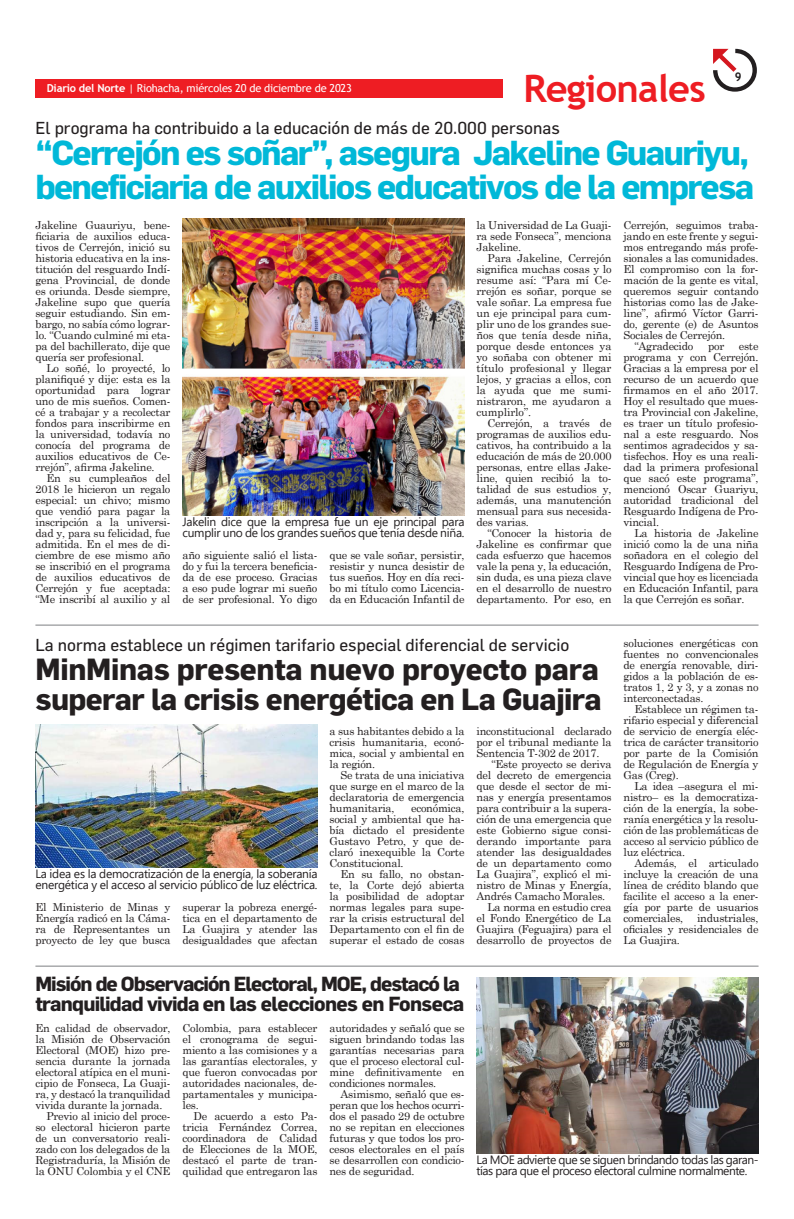
<style>
.page{position:relative;width:794px;height:1219px;background:#fff}
.page>*{position:absolute;margin:0;border:0;box-sizing:border-box;transform-origin:0 0}
.Texto_capitular{font:700 38px "Trebuchet MS";letter-spacing:-.02em;color:#ee1d23}
.Título_medio_34pt{font:700 34px/34px "Flama";letter-spacing:-.05em;color:#00b8d8}
.Titulo_Medio_30Pt{font:700 30px/30px "Flama";letter-spacing:-.02em;color:#231f20}
.Titulo_Medio_30Pt-2{font:700 20px "Flama";letter-spacing:-.04em;color:#231f20}
.Antetitulo{font:17px "Flama";color:#231f20}
.Pié_de_foto{font:12px/11px "Segoe UI";letter-spacing:-.02em;color:#231f20}
.Pié_de_foto-2{font:12px/11px "Segoe UI";letter-spacing:-.04em;color:#231f20}
.Texto_capitular-2{font:700 12px "Trebuchet MS";color:#231f20}
.Texto{font:11px/11px "Century Schoolbook";letter-spacing:-.02em;color:#231f20;text-align:justify}
.Texto_sin_sangrias{font:11px/11px "Century Schoolbook";letter-spacing:-.02em;color:#231f20;text-align:justify}
.Texto-2{font:11px "Trebuchet MS";letter-spacing:-.02em;color:#fff}
.s1{font-weight:700}
</style>
<div class="page">
<svg style="left:713px;top:49px;width:44px;height:43px"></svg>
<div style="left:35px;top:79px;width:468px;height:18px;background:#ee1d23"></div>
<img style="left:182px;top:218px;width:282px;height:297px">
<hr style="left:35px;top:625px;width:723px;height:1px;background:#7e8083">
<hr style="left:35px;top:966px;width:723px;height:1px;background:#7e8083">
<img style="left:35px;top:724px;width:282px;height:143px">
<img style="left:476px;top:977px;width:282px;height:176px">
<p class="Texto-2" style="left:47px;top:81px;width:307px"><span class="s1">Diario del Norte</span> | Riohacha, miércoles 20 de diciembre de 2023</p>
<p class="Texto_capitular" style="left:523px;top:65px;width:184px">Regionales</p>
<p class="Texto_capitular-2" style="left:734px;top:69px;width:8px">9</p>
<p class="Antetitulo" style="left:35px;top:118px;width:526px">El programa ha contribuido a la educación de más de 20.000 personas</p>
<p class="Título_medio_34pt" style="left:35px;top:135px;width:720px">“Cerrejón es soñar”, asegura Jakeline Guauriyu, beneficiaria de auxilios educativos de la empresa</p>
<p class="Texto_sin_sangrias" style="left:35px;top:219px;width:136px">Jakeline Guauriyu, bene&shy;ficiaria de auxilios educa&shy;tivos de Cerrejón, inició su historia educativa en la ins&shy;titución del resguardo Indí&shy;gena Provincial, de donde es oriunda. Desde siempre, Jakeline supo que quería seguir estudiando. Sin em&shy;bargo, no sabía cómo lograr&shy;lo. “Cuando culminé mi eta&shy;pa del bachillerato, dije que quería ser profesional.</p>
<p class="Texto" style="left:35px;top:362px;width:136px;text-indent:11px">Lo soñé, lo proyecté, lo planifiqué y dije: esta es la oportunidad para lograr uno de mis sueños. Comen&shy;cé a trabajar y a recolectar fondos para inscribirme en la universidad, todavía no conocía del programa de auxilios educativos de Ce&shy;rrejón”, afirma Jakeline.</p>
<p class="Texto" style="left:35px;top:472px;width:136px;text-indent:11px">En su cumpleaños del 2018 le hicieron un regalo especial: un chivo; mismo que vendió para pagar la inscripción a la universi&shy;dad y, para su felicidad, fue admitida. En el mes de di&shy;ciembre de ese mismo año se inscribió en el programa de auxilios educativos de Cerrejón y fue aceptada: “Me inscribí al auxilio y al</p>
<p class="Texto" style="left:476px;top:219px;width:136px">la Universidad de La Guaji&shy;ra sede Fonseca”, menciona Jakeline.</p>
<p class="Texto" style="left:476px;top:252px;width:136px;text-indent:11px">Para Jakeline, Cerrejón significa muchas cosas y lo resume así: “Para mí Ce&shy;rrejón es soñar, porque se vale soñar. La empresa fue un eje principal para cum&shy;plir uno de los grandes sue&shy;ños que tenía desde niña, porque desde entonces ya yo soñaba con obtener mi título profesional y llegar lejos, y gracias a ellos, con la ayuda que me sumi&shy;nistraron, me ayudaron a cumplirlo”.</p>
<p class="Texto" style="left:476px;top:417px;width:136px;text-indent:11px">Cerrejón, a través de programas de auxilios edu&shy;cativos, ha contribuido a la educación de más de 20.000 personas, entre ellas Jake&shy;line, quien recibió la to&shy;talidad de sus estudios y, además, una manutención mensual para sus necesida&shy;des varias.</p>
<p class="Texto" style="left:476px;top:527px;width:136px;text-indent:11px">“Conocer la historia de Jakeline es confirmar que cada esfuerzo que hacemos vale la pena y, la educación, sin duda, es una pieza clave en el desarrollo de nuestro departamento. Por eso, en</p>
<p class="Pié_de_foto" style="left:182px;top:515px;width:283px">Jakelin dice que la empresa fue un eje principal para cumplir uno de los grandes sueños que tenía desde niña.</p>
<p class="Texto" style="left:182px;top:549px;width:136px">año siguiente salió el lista&shy;do y fui la tercera beneficia&shy;da de ese proceso. Gracias a eso pude lograr mi sueño de ser profesional. Yo digo</p>
<p class="Texto" style="left:329px;top:549px;width:136px">que se vale soñar, persistir, resistir y nunca desistir de tus sueños. Hoy en día reci&shy;bo mi título como Licencia&shy;da en Educación Infantil de</p>
<p class="Antetitulo" style="left:35px;top:635px;width:535px">La norma establece un régimen tarifario especial diferencial de servicio</p>
<p class="Titulo_Medio_30Pt" style="left:35px;top:653px;width:568px">MinMinas presenta nuevo proyecto para superar la crisis energética en La Guajira</p>
<p class="Pié_de_foto" style="left:35px;top:867px;width:283px">La idea es la democratización de la energía, la soberanía energética y el acceso al servicio público de luz eléctrica.</p>
<p class="Texto_sin_sangrias" style="left:35px;top:901px;width:136px">El Ministerio de Minas y Energía radicó en la Cáma&shy;ra de Representantes un proyecto de ley que busca</p>
<p class="Texto_sin_sangrias" style="left:182px;top:901px;width:136px">superar la pobreza energé&shy;tica en el departamento de La Guajira y atender las desigualdades que afectan</p>
<p class="Texto_sin_sangrias" style="left:329px;top:725px;width:136px">a sus habitantes debido a la crisis humanitaria, econó&shy;mica, social y ambiental en la región.</p>
<p class="Texto" style="left:329px;top:769px;width:136px;text-indent:11px">Se trata de una iniciativa que surge en el marco de la declaratoria de emergencia humanitaria,</p>
<p class="Texto" style="left:329px;top:802px;width:136px;text-indent:82px">económica, social y ambiental que ha&shy;bía dictado el presidente Gustavo Petro, y que de&shy;claró inexequible la Corte Constitucional.</p>
<p class="Texto" style="left:329px;top:868px;width:136px;text-indent:11px">En su fallo, no obstan&shy;te, la Corte dejó abierta la posibilidad de adoptar normas legales para supe&shy;rar la crisis estructural del Departamento con el fin de superar el estado de cosas</p>
<p class="Texto" style="left:476px;top:725px;width:136px">inconstitucional declarado por el tribunal mediante la Sentencia T-302 de 2017.</p>
<p class="Texto" style="left:476px;top:758px;width:136px;text-indent:15px">“Este proyecto se deriva del decreto de emergencia que desde el sector de mi&shy;nas y energía presentamos para contribuir a la supera&shy;ción de una emergencia que este Gobierno sigue consi&shy;derando importante para atender las desigualdades de un departamento como La Guajira”, explicó el mi&shy;nistro de Minas y Energía, Andrés Camacho Morales.</p>
<p class="Texto" style="left:476px;top:901px;width:136px;text-indent:11px">La norma en estudio crea el Fondo Energético de La Guajira (Feguajira) para el desarrollo de proyectos de</p>
<p class="Texto" style="left:623px;top:219px;width:136px">Cerrejón, seguimos traba&shy;jando en este frente y segui&shy;mos entregando más profe&shy;sionales a las comunidades.<br>El compromiso con la for&shy;mación de la gente es vital, queremos seguir contando historias como las de Jake&shy;line”, afirmó Víctor Garri&shy;do, gerente (e) de Asuntos Sociales de Cerrejón.</p>
<p class="Texto" style="left:634px;top:340px;width:60px">“Agradecido</p>
<p class="Texto" style="left:708px;top:340px;width:18px">por</p>
<p class="Texto" style="left:623px;top:340px;width:136px;text-indent:115px">este programa y con Cerrejón.<br>Gracias a la empresa por el recurso de un acuerdo que firmamos en el año 2017.<br>Hoy el resultado que mues&shy;tra Provincial con Jakeline, es traer un título profesio&shy;nal a este resguardo. Nos sentimos agradecidos y sa&shy;tisfechos. Hoy es una reali&shy;dad la primera profesional que sacó este programa”, mencionó Oscar Guariyu, autoridad tradicional del Resguardo Indígena de Pro&shy;vincial.</p>
<p class="Texto" style="left:623px;top:527px;width:136px;text-indent:11px">La historia de Jakeline inició como la de una niña soñadora en el colegio del Resguardo Indígena de Pro&shy;vincial que hoy es licenciada en Educación Infantil, para la que Cerrejón es soñar.</p>
<p class="Texto" style="left:623px;top:637px;width:136px">soluciones energéticas con fuentes no convencionales de energía renovable, diri&shy;gidos a la población de es&shy;tratos 1, 2 y 3, y a zonas no interconectadas.</p>
<p class="Texto" style="left:623px;top:703px;width:136px;text-indent:11px">Establece un régimen ta&shy;rifario especial у diferencial de servicio de energía eléc&shy;trica de carácter transitorio por parte de la Comisión de Regulación de Energía y Gas (Creg).</p>
<p class="Texto" style="left:623px;top:780px;width:136px;text-indent:11px">La idea –asegura el mi&shy;nistro– es la democratiza&shy;ción de la energía, la sobe&shy;ranía energética y la resolu&shy;ción de las problemáticas de acceso al servicio público de luz eléctrica.</p>
<p class="Texto" style="left:623px;top:857px;width:136px;text-indent:11px">Además, el articulado incluye la creación de una línea de crédito blando que facilite el acceso a la ener&shy;gía por parte de usuarios comerciales, industriales, oficiales y residenciales de La Guajira.</p>
<p class="Titulo_Medio_30Pt-2" style="left:35px;top:972px;width:426px">Misión de Observación Electoral, MOE, destacó la</p>
<p class="Titulo_Medio_30Pt-2" style="left:35px;top:992px;width:430px">tranquilidad vivida en las elecciones en Fonseca</p>
<p class="Texto_sin_sangrias" style="left:35px;top:1022px;width:136px">En calidad de observador, la Misión de Observación Electoral (MOE) hizo pre&shy;sencia durante la jornada electoral atípica en el muni&shy;cipio de Fonseca, La Guaji&shy;ra, y destacó la tranquilidad vivida durante la jornada.</p>
<p class="Texto" style="left:35px;top:1110px;width:136px;text-indent:11px">Previo al inicio del proce&shy;so electoral hicieron parte de un conversatorio reali&shy;zado con los delegados de la Registraduría, la Misión de la ONU Colombia y el CNE</p>
<p class="Texto" style="left:182px;top:1022px;width:136px">Colombia, para establecer el cronograma de segui&shy;miento a las comisiones y a las garantías electorales, y que fueron convocadas por autoridades nacionales, de&shy;partamentales y municipa&shy;les.</p>
<p class="Texto" style="left:182px;top:1110px;width:136px;text-indent:11px">De acuerdo a esto Pa&shy;tricia Fernández Correa, coordinadora de Calidad de Elecciones de la MOE, destacó el parte de tran&shy;quilidad que entregaron las</p>
<p class="Texto" style="left:329px;top:1022px;width:136px">autoridades y señaló que se siguen brindando todas las garantías necesarias para que el proceso electoral cul&shy;mine definitivamente en condiciones normales.</p>
<p class="Texto" style="left:329px;top:1088px;width:136px;text-indent:11px">Asimismo, señaló que es&shy;peran que los hechos ocurri&shy;dos el pasado 29 de octubre no se repitan en elecciones futuras y que todos los pro&shy;cesos electorales en el país se desarrollen con condicio&shy;nes de seguridad.</p>
<p class="Pié_de_foto-2" style="left:476px;top:1153px;width:283px">La MOE advierte que se siguen brindando todas las garan&shy;tías para que el proceso electoral culmine normalmente.</p>
</div>
